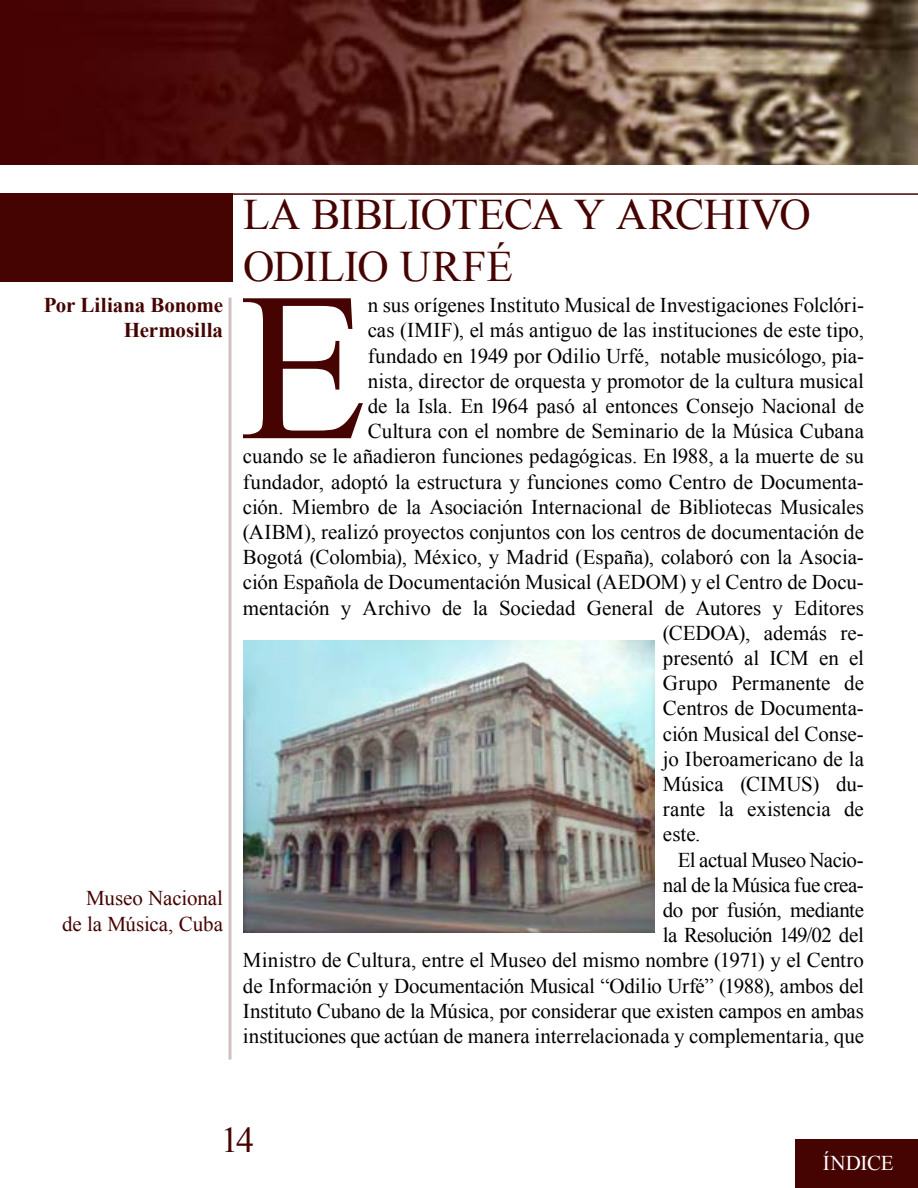
<style>
.page{position:relative;width:918px;height:1188px;background:#fff}
.page>*{position:absolute;margin:0;border:0;box-sizing:border-box;transform-origin:0 0}
.t1{font:211.35px "Times New Roman";color:#450402}
.t2{font:43.5px/52.2px "Times New Roman";letter-spacing:-.015em;color:#450402}
.t3{font:36px "Times New Roman";color:#450402}
.t4{font:21px "Times New Roman";letter-spacing:-.005em;color:#000}
.t5{font:21px "Times New Roman";letter-spacing:-.025em;color:#000}
.t6{font:21px/25.2px "Times New Roman";letter-spacing:-.005em;color:#450402;text-align:right}
.t7{font:700 21px/25.2px "Times New Roman";letter-spacing:-.005em;color:#450402;text-align:right}
.t8{font:21px "Times New Roman";letter-spacing:-.03em;color:#000}
.t9{font:21px "Times New Roman";letter-spacing:-.005em;color:#fff}
</style>
<div class="page">
<div style="left:795px;top:1140px;width:123px;height:48px;background:#450402"></div>
<img style="left:0;top:0;width:918px;height:165px">
<hr style="left:232px;top:193px;width:686px;height:2px;background:#460201">
<div style="left:0;top:193px;width:233px;height:89px;background:#450402"></div>
<hr style="left:229px;top:298px;width:3px;height:762px;background:#d1c0c0">
<img style="left:243px;top:641px;width:412px;height:291px">
<p class="t7" style="left:44px;top:292px;width:181px">Por Liliana Bonome<br>Hermosilla</p>
<p class="t6" style="left:62px;top:885px;width:162px">Museo Nacional de la Música, Cuba</p>
<h2 class="t2" style="left:243px;top:187px;width:570px">LA BIBLIOTECA Y ARCHIVO<br>ODILIO URFÉ</h2>
<h1 class="t1" style="left:239px;top:225px;width:131px">E</h1>
<p class="t4" style="left:368px;top:291px;width:498px">n sus orígenes Instituto Musical de Investigaciones Folclóri-</p>
<p class="t4" style="left:368px;top:316px;width:498px">cas (IMIF), el más antiguo de las instituciones de este tipo,</p>
<p class="t4" style="left:368px;top:341px;width:498px">fundado en 1949 por Odilio Urfé, notable musicólogo, pia-</p>
<p class="t4" style="left:368px;top:367px;width:498px">nista, director de orquesta y promotor de la cultura musical</p>
<p class="t4" style="left:368px;top:392px;width:498px">de la Isla. En l964 pasó al entonces Consejo Nacional de</p>
<p class="t4" style="left:368px;top:417px;width:498px">Cultura con el nombre de Seminario de la Música Cubana</p>
<p class="t4" style="left:243px;top:442px;width:623px">cuando se le añadieron funciones pedagógicas. En l988, a la muerte de su</p>
<p class="t4" style="left:243px;top:467px;width:622px">fundador, adoptó la estructura y funciones como Centro de Documenta-</p>
<p class="t4" style="left:243px;top:493px;width:622px">ción. Miembro de la Asociación Internacional de Bibliotecas Musicales</p>
<p class="t4" style="left:243px;top:518px;width:623px">(AIBM), realizó proyectos conjuntos con los centros de documentación de</p>
<p class="t4" style="left:243px;top:543px;width:622px">Bogotá (Colombia), México, y Madrid (España), colaboró con la Asocia-</p>
<p class="t4" style="left:243px;top:568px;width:622px">ción Española de Documentación Musical (AEDOM) y el Centro de Docu-</p>
<p class="t4" style="left:243px;top:593px;width:622px">mentación y Archivo de la Sociedad General de Autores y Editores</p>
<p class="t4" style="left:663px;top:619px;width:202px">(CEDOA), además re-</p>
<p class="t4" style="left:663px;top:644px;width:203px">presentó al ICM en el</p>
<p class="t4" style="left:663px;top:669px;width:203px">Grupo Permanente de</p>
<p class="t4" style="left:663px;top:694px;width:202px">Centros de Documenta-</p>
<p class="t4" style="left:663px;top:719px;width:202px">ción Musical del Conse-</p>
<p class="t4" style="left:663px;top:745px;width:203px">jo Iberoamericano de la</p>
<p class="t4" style="left:663px;top:770px;width:202px">Música (CIMUS) du-</p>
<p class="t4" style="left:663px;top:795px;width:202px">rante la existencia de</p>
<p class="t4" style="left:663px;top:820px;width:39px">este.</p>
<p class="t4" style="left:678px;top:845px;width:187px">El actual Museo Nacio-</p>
<p class="t5" style="left:663px;top:871px;width:202px">nal de la Música fue crea-</p>
<p class="t5" style="left:663px;top:896px;width:203px">do por fusión, mediante</p>
<p class="t8" style="left:663px;top:921px;width:203px">la Resolución 149/02 del</p>
<p class="t4" style="left:243px;top:946px;width:623px">Ministro de Cultura, entre el Museo del mismo nombre (1971) y el Centro</p>
<p class="t4" style="left:243px;top:971px;width:622px">de Información y Documentación Musical “Odilio Urfé” (1988), ambos del</p>
<p class="t4" style="left:243px;top:997px;width:623px">Instituto Cubano de la Música, por considerar que existen campos en ambas</p>
<p class="t4" style="left:243px;top:1022px;width:623px">instituciones que actúan de manera interrelacionada y complementaria, que</p>
<h3 class="t3" style="left:221px;top:1116px;width:35px">14</h3>
<p class="t9" style="left:823px;top:1149px;width:73px">ÍNDICE</p>
</div>
